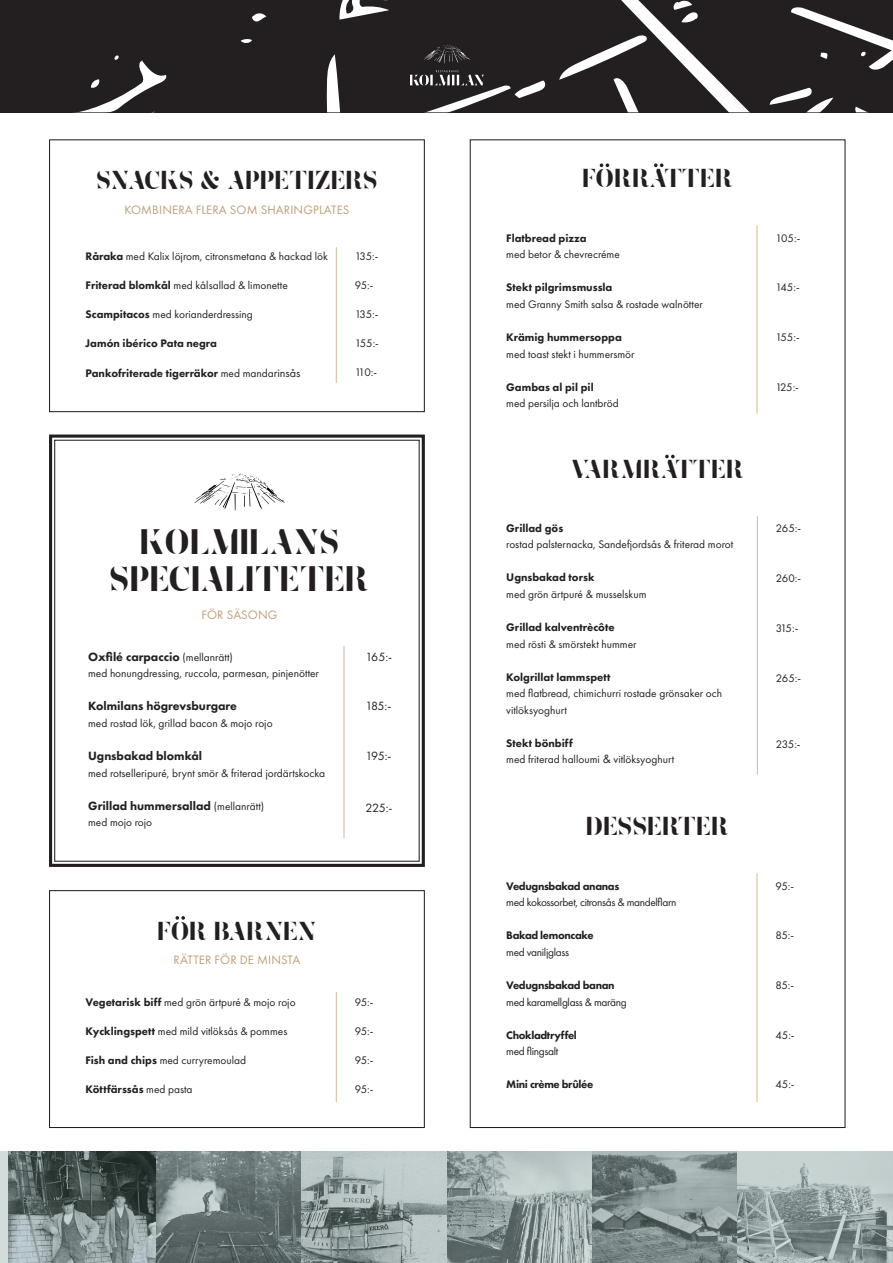
<style>
.page{position:relative;width:893px;height:1263px;background:#fff}
.page>*{position:absolute;margin:0;border:0;box-sizing:border-box;transform-origin:0 0}
.t1{font:31.05px "Zefani Stencil";color:#231f20}
.t2{font:22.8px "Zefani Stencil";color:#231f20}
.t3{font:12.6px "Futura PT";letter-spacing:.01em;color:#c09e77}
.t4{font:800 12.45px "Futura PT";color:#231f20}
.t5{font:12.45px "Futura PT";letter-spacing:-.04em;color:#231f20}
.t6{font:11.4px/16.5px "Futura PT";color:#231f20}
.t7{font:800 11.4px "Futura PT";color:#231f20}
.t8{font:11.4px "Futura PT";letter-spacing:-.03em;color:#231f20}
.t9{font:800 11.4px "Futura PT";letter-spacing:-.03em;color:#231f20}
.s1{font-weight:800}
.s2{font-weight:400}
.s3{font-weight:400;font-size:12.15px}
.s4{font-weight:400;font-size:11.4px}
.s5{font-size:12.45px}
</style>
<div class="page">
<div style="left:49px;top:890px;width:376px;height:238px;border:1px solid #231f20"></div>
<svg style="left:49px;top:434px;width:376px;height:433px"></svg>
<div style="left:54px;top:440px;width:366px;height:422px;border:1px solid #231f20"></div>
<svg style="left:0;top:1151px;width:893px;height:112px"></svg>
<svg style="left:0;top:0;width:893px;height:112px;fill:#231f20"></svg>
<div style="left:49px;top:139px;width:376px;height:273px;border:1px solid #231f20"></div>
<hr style="left:336px;top:247px;width:1px;height:136px;background:#d1ba93">
<hr style="left:344px;top:646px;width:1px;height:192px;background:#d1ba93">
<hr style="left:336px;top:992px;width:1px;height:110px;background:#d1ba93">
<hr style="left:757px;top:225px;width:1px;height:189px;background:#d1ba93">
<svg style="left:194px;top:474px;width:91px;height:36px"></svg>
<hr style="left:757px;top:516px;width:1px;height:259px;background:#d1ba93">
<hr style="left:757px;top:873px;width:1px;height:229px;background:#d1ba93">
<svg style="left:424px;top:45px;width:46px;height:19px"></svg>
<svg style="left:410px;top:70px;width:74px;height:15px"></svg>
<svg style="left:600px;top:163px;width:9px;height:4px"></svg>
<svg style="left:654px;top:163px;width:9px;height:4px"></svg>
<svg style="left:665px;top:455px;width:10px;height:3px"></svg>
<svg style="left:175px;top:916px;width:10px;height:4px"></svg>
<p class="t2" style="left:96px;top:169px;width:283px">SNACKS &amp; APPETIZERS</p>
<p class="t3" style="left:124px;top:202px;width:227px">KOMBINERA FLERA SOM SHARINGPLATES</p>
<p class="t6" style="left:355px;top:248px;width:25px">135:-</p>
<p class="t6" style="left:355px;top:277px;width:20px">95:-</p>
<p class="t6" style="left:355px;top:306px;width:25px">135:-</p>
<p class="t6" style="left:355px;top:335px;width:26px">155:-</p>
<p class="t6" style="left:355px;top:363px;width:24px">110:-</p>
<p class="t6" style="left:86px;top:248px;width:244px"><span class="s1">Råraka</span> med Kalix löjrom, citronsmetana &amp; hackad lök</p>
<p class="t6" style="left:86px;top:277px;width:204px"><span class="s1">Friterad blomkål</span> med kålsallad &amp; limonette</p>
<p class="t6" style="left:86px;top:306px;width:169px"><span class="s1">Scampitacos</span> med korianderdressing</p>
<p class="t7" style="left:86px;top:336px;width:133px">Jamón ibérico Pata negra</p>
<p class="t7" style="left:86px;top:366px;width:216px">Pankofriterade tigerräkor <span class="s2">med manda</span><span class="s3">rinsås</span></p>
<p class="t1" style="left:140px;top:527px;width:201px">KOLMILANS</p>
<p class="t1" style="left:109px;top:564px;width:262px">SPECIALITETER</p>
<p class="t3" style="left:201px;top:607px;width:78px">FÖR SÄSONG</p>
<p class="t5" style="left:365px;top:649px;width:28px">165:-</p>
<p class="t4" style="left:88px;top:649px;width:146px">Oxfilé carpaccio <span class="s4">(mellanrätt)</span></p>
<p class="t6" style="left:88px;top:665px;width:232px">med honungdressing, ruccola, parmesan, pinjenötter</p>
<p class="t4" style="left:88px;top:698px;width:150px">Kolmilans högrevsburgare</p>
<p class="t6" style="left:88px;top:715px;width:186px">med rostad lök, grillad bacon &amp; mojo rojo</p>
<p class="t4" style="left:88px;top:748px;width:116px">Ugnsbakad blomkål</p>
<p class="t6" style="left:88px;top:764px;width:238px">med rotselleripuré, brynt smör &amp; friterad jordärtskocka</p>
<p class="t4" style="left:88px;top:798px;width:178px">Grillad hummersallad <span class="s4">(mellanrätt)</span></p>
<p class="t6" style="left:88px;top:814px;width:66px">med mojo rojo</p>
<p class="t5" style="left:365px;top:699px;width:27px">185:-</p>
<p class="t5" style="left:365px;top:748px;width:28px">195:-</p>
<p class="t5" style="left:365px;top:800px;width:29px">225:-</p>
<p class="t2" style="left:157px;top:920px;width:161px">FOR BARNEN</p>
<p class="t3" style="left:174px;top:952px;width:128px">RÄTTER FÖR DE MINSTA</p>
<p class="t6" style="left:86px;top:994px;width:212px"><span class="s1">Vegetarisk biff</span> med grön ärtpuré &amp; mojo rojo</p>
<p class="t6" style="left:86px;top:1023px;width:203px"><span class="s1">Kycklingspett</span> med mild vitlöksås &amp; pommes</p>
<p class="t6" style="left:86px;top:1052px;width:162px"><span class="s1">Fish and chips</span> med curryremoulad</p>
<p class="t7" style="left:86px;top:1082px;width:109px">Köttfärssås <span class="s2">med pasta</span></p>
<p class="t6" style="left:355px;top:994px;width:20px">95:-</p>
<p class="t6" style="left:355px;top:1023px;width:20px">95:-</p>
<p class="t6" style="left:355px;top:1052px;width:20px">95:-</p>
<p class="t6" style="left:355px;top:1081px;width:20px">95:-</p>
<p class="t2" style="left:582px;top:167px;width:153px">FORRATTER</p>
<p class="t7" style="left:506px;top:231px;width:82px">Flatbread pizza</p>
<p class="t6" style="left:506px;top:246px;width:115px">med betor &amp; chevrecréme</p>
<p class="t7" style="left:506px;top:280px;width:108px">Stekt pilgrimsmussla</p>
<p class="t6" style="left:506px;top:296px;width:198px">med Granny Smith salsa &amp; rostade walnötter</p>
<p class="t7" style="left:506px;top:330px;width:117px">Krämig hummersoppa</p>
<p class="t6" style="left:506px;top:345px;width:130px">med toast stekt i hummersmör</p>
<p class="t7" style="left:506px;top:380px;width:89px">Gambas al pil pil</p>
<p class="t6" style="left:506px;top:395px;width:114px">med persilja och lantbröd</p>
<p class="t2" style="left:571px;top:458px;width:175px">VARMRATTER</p>
<p class="t7" style="left:506px;top:521px;width:59px">Grillad gös</p>
<p class="t6" style="left:506px;top:536px;width:228px">rostad palsternacka, Sandefjordsås &amp; friterad morot</p>
<p class="t7" style="left:506px;top:570px;width:90px">Ugnsbakad torsk</p>
<p class="t6" style="left:506px;top:586px;width:142px">med grön ärtpuré &amp; musselskum</p>
<p class="t7" style="left:506px;top:620px;width:110px">Grillad kalventrècôte</p>
<p class="t6" style="left:506px;top:635px;width:132px">med rösti &amp; smörstekt hummer</p>
<p class="t7" style="left:506px;top:670px;width:106px">Kolgrillat lammspett</p>
<p class="t6" style="left:506px;top:685px;width:218px">med flatbread, chimichurri rostade grönsaker och vitlöksyoghurt</p>
<p class="t7" style="left:506px;top:736px;width:68px">Stekt bönbiff</p>
<p class="t6" style="left:506px;top:751px;width:169px">med friterad halloumi <span class="s5">&amp;</span> vitlöksyoghurt</p>
<p class="t2" style="left:586px;top:815px;width:145px">DESSERTER</p>
<p class="t9" style="left:506px;top:879px;width:115px">Vedugnsbakad ananas</p>
<p class="t8" style="left:506px;top:896px;width:172px">med kokossorbet, citronsås &amp; mandelflarn</p>
<p class="t9" style="left:506px;top:928px;width:89px">Bakad lemoncake</p>
<p class="t8" style="left:506px;top:945px;width:64px">med vaniljglass</p>
<p class="t9" style="left:506px;top:978px;width:110px">Vedugnsbakad banan</p>
<p class="t8" style="left:506px;top:995px;width:122px">med karamellglass &amp; maräng</p>
<p class="t9" style="left:506px;top:1028px;width:72px">Chokladtryffel</p>
<p class="t8" style="left:506px;top:1045px;width:53px">med flingsalt</p>
<p class="t9" style="left:506px;top:1077px;width:88px">Mini crème brûlée</p>
<p class="t6" style="left:775px;top:229px;width:26px">105:-</p>
<p class="t6" style="left:775px;top:279px;width:26px">145:-</p>
<p class="t6" style="left:775px;top:329px;width:26px">155:-</p>
<p class="t6" style="left:775px;top:379px;width:25px">125:-</p>
<p class="t6" style="left:776px;top:520px;width:27px">265:-</p>
<p class="t6" style="left:776px;top:570px;width:27px">260:-</p>
<p class="t6" style="left:776px;top:620px;width:24px">315:-</p>
<p class="t6" style="left:776px;top:669px;width:27px">265:-</p>
<p class="t6" style="left:776px;top:736px;width:26px">235:-</p>
<p class="t6" style="left:775px;top:877px;width:20px">95:-</p>
<p class="t6" style="left:775px;top:927px;width:20px">85:-</p>
<p class="t6" style="left:775px;top:977px;width:20px">85:-</p>
<p class="t6" style="left:775px;top:1026px;width:21px">45:-</p>
<p class="t6" style="left:775px;top:1076px;width:21px">45:-</p>
</div>
